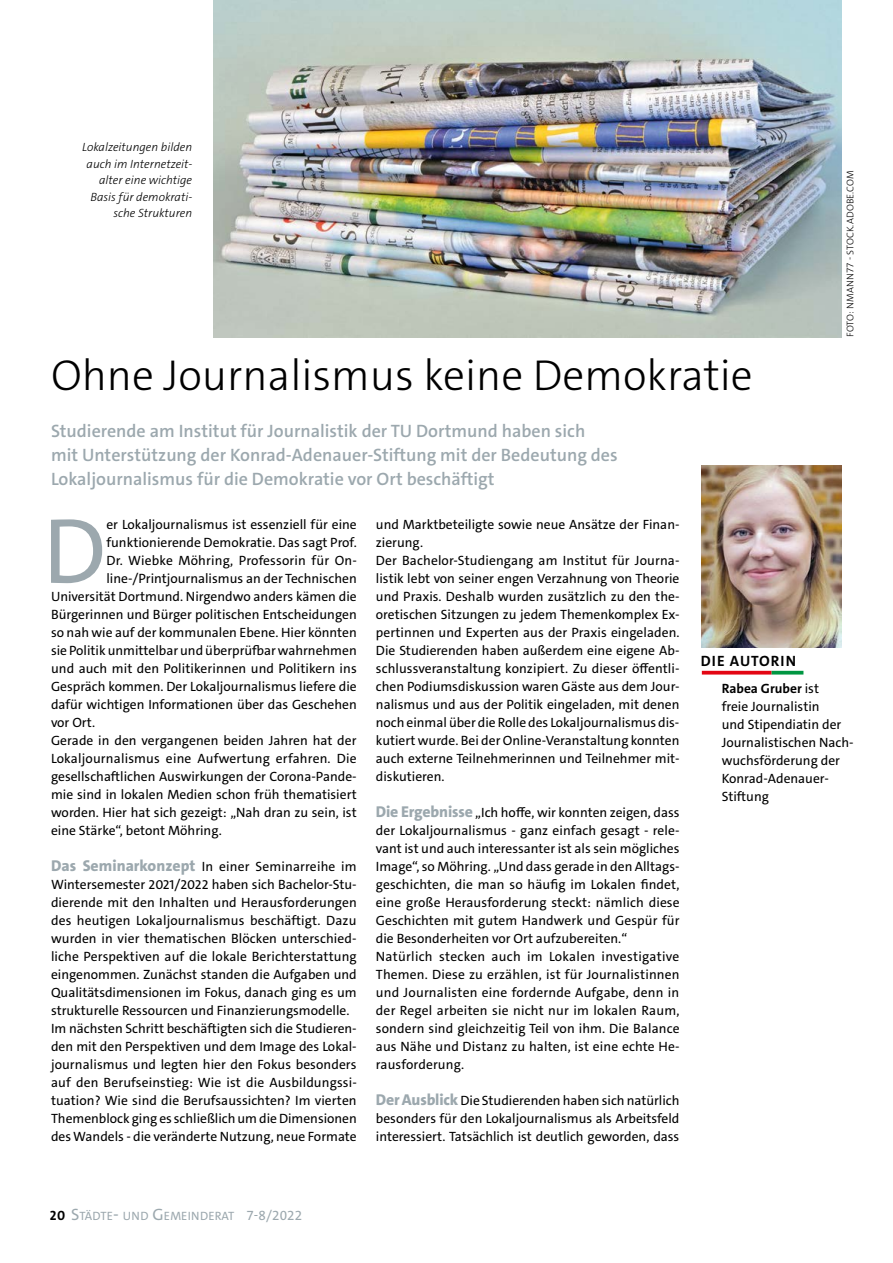
<style>
.page{position:relative;width:893px;height:1263px;background:#fff}
.page>*{position:absolute;margin:0;border:0;box-sizing:border-box;transform-origin:0 0}
.t1{font:93.45px "The Sans C5";color:#9ca8ae}
.t2{font:300 43.5px "The Sans C5";color:#000}
.t3{font:600 18px/24px "The Sans C5";color:#9ca8ae}
.t4{font:700 15px "The Sans C5";letter-spacing:.07em;color:#000}
.t5{font:13.5px/18px "The Sans C5";color:#000}
.t6{font:12.15px "The Sans C5";letter-spacing:.015em;color:#9ca8ae}
.t7{font:italic 300 12px/16.5px "The Sans C5";color:#000;text-align:right}
.t8{font:300 9.75px "The Sans C5";letter-spacing:.02em;color:#000}
.s1{font-weight:800;font-size:15.75px;color:#9ca8ae}
.s2{font-weight:700}
.s3{font-weight:700;font-size:13.5px;color:#000}
.s4{font-size:16.5px}
.s5{font-size:17.25px}
.s6{font-size:13.5px}
</style>
<div class="page">
<img style="left:702px;top:465px;width:139px;height:183px">
<hr style="left:702px;top:671px;width:70px;height:3px;background:#e30613">
<hr style="left:772px;top:671px;width:31px;height:3px;background:#009641">
<img style="left:213px;top:0;width:629px;height:337px">
<p class="t7" style="left:82px;top:139px;width:111px">Lokalzeitungen bilden auch im Internetzeit&shy;alter eine wichtige<br>Basis für demokrati&shy;sche Strukturen</p>
<p class="t8" style="left:844px;top:337px;width:168px;rotate:-90deg">FOTO: NMANN77 - STOCK.ADOBE.COM</p>
<h2 class="t2" style="left:51px;top:348px;width:703px">Ohne Journalismus keine Demokratie</h2>
<h3 class="t3" style="left:51px;top:419px;width:568px">Studierende am Institut für Journalistik der TU Dortmund haben sich<br>mit Unterstützung der Konrad-Adenauer-Stiftung mit der Bedeutung des<br>Lokaljournalismus für die Demokratie vor Ort beschäftigt</h3>
<p class="t5" style="left:376px;top:515px;width:305px">und Marktbeteiligte sowie neue Ansätze der Finan&shy;zierung.<br>Der Bachelor-Studiengang am Institut für Journa&shy;listik lebt von seiner engen Verzahnung von Theorie und Praxis. Deshalb wurden zusätzlich zu den the&shy;oretischen Sitzungen zu jedem Themenkomplex Ex&shy;pertinnen und Experten aus der Praxis eingeladen.<br>Die Studierenden haben außerdem eine eigene Ab&shy;schlussveranstaltung konzipiert. Zu dieser öffentli&shy;chen Podiumsdiskussion waren Gäste aus dem Jour&shy;nalismus und aus der Politik eingeladen, mit denen noch einmal über die Rolle des Lokaljournalismus dis&shy;kutiert wurde. Bei der Online-Veranstaltung konnten auch externe Teilnehmerinnen und Teilnehmer mit&shy;diskutieren.</p>
<p class="t5" style="left:376px;top:803px;width:305px"><span class="s1">Die Ergebnisse</span> „Ich hoffe, wir konnten zeigen, dass der Lokaljournalismus - ganz einfach gesagt - rele&shy;vant ist und auch interessanter ist als sein mögliches Image“, so Möhring. „Und dass gerade in den Alltags&shy;geschichten, die man so häufig im Lokalen findet, eine große Herausforderung steckt: nämlich diese Geschichten mit gutem Handwerk und Gespür für die Besonderheiten vor Ort aufzubereiten.“ Natürlich stecken auch im Lokalen investigative Themen. Diese zu erzählen, ist für Journalistinnen und Journalisten eine fordernde Aufgabe, denn in der Regel arbeiten sie nicht nur im lokalen Raum, sondern sind gleichzeitig Teil von ihm. Die Balance aus Nähe und Distanz zu halten, ist eine echte He&shy;rausforderung.</p>
<p class="t5" style="left:376px;top:1091px;width:305px;text-align:justify"><span class="s1">Der Ausblick</span> Die Studierenden haben sich natürlich besonders für den Lokaljournalismus als Arbeitsfeld interessiert. Tatsächlich ist deutlich geworden, dass</p>
<h1 class="t1" style="left:43px;top:491px;width:65px">D</h1>
<p class="t5" style="left:106px;top:515px;width:252px">er Lokaljournalismus ist essenziell für eine</p>
<p class="t5" style="left:106px;top:533px;width:252px">funktionierende Demokratie. Das sagt Prof.</p>
<p class="t5" style="left:106px;top:551px;width:252px">Dr. Wiebke Möhring, Professorin für On-</p>
<p class="t5" style="left:106px;top:569px;width:252px">line-/Printjournalismus an der Technischen</p>
<p class="t5" style="left:51px;top:587px;width:307px">Universität Dortmund. Nirgendwo anders kämen die</p>
<p class="t5" style="left:51px;top:605px;width:307px">Bürgerinnen und Bürger politischen Entscheidungen</p>
<p class="t5" style="left:51px;top:623px;width:307px">so nah wie auf der kommunalen Ebene. Hier könnten</p>
<p class="t5" style="left:51px;top:641px;width:307px">sie Politik unmittelbar und überprüfbar wahrnehmen</p>
<p class="t5" style="left:51px;top:659px;width:307px">und auch mit den Politikerinnen und Politikern ins</p>
<p class="t5" style="left:51px;top:677px;width:307px">Gespräch kommen. Der Lokaljournalismus liefere die</p>
<p class="t5" style="left:51px;top:695px;width:307px">dafür wichtigen Informationen über das Geschehen</p>
<p class="t5" style="left:51px;top:713px;width:46px">vor Ort.</p>
<p class="t5" style="left:51px;top:731px;width:307px">Gerade in den vergangenen beiden Jahren hat der</p>
<p class="t5" style="left:51px;top:749px;width:307px">Lokaljournalismus eine Aufwertung erfahren. Die</p>
<p class="t5" style="left:51px;top:767px;width:307px">gesellschaftlichen Auswirkungen der Corona-Pande-</p>
<p class="t5" style="left:51px;top:785px;width:307px">mie sind in lokalen Medien schon früh thematisiert</p>
<p class="t5" style="left:51px;top:803px;width:307px">worden. Hier hat sich gezeigt: „Nah dran zu sein, ist</p>
<p class="t5" style="left:51px;top:821px;width:172px">eine Stärke“, betont Möhring.</p>
<p class="t5" style="left:51px;top:857px;width:307px"><span class="s1">Das Seminarkonzept</span> In einer Seminarreihe im Wintersemester 2021/2022 haben sich Bachelor-Stu&shy;dierende mit den Inhalten und Herausforderungen des heutigen Lokaljournalismus beschäftigt. Dazu wurden in vier thematischen Blöcken unterschied&shy;liche Perspektiven auf die lokale Berichterstattung eingenommen. Zunächst standen die Aufgaben und Qualitätsdimensionen im Fokus, danach ging es um strukturelle Ressourcen und Finanzierungsmodelle.<br>Im nächsten Schritt beschäftigten sich die Studieren&shy;den mit den Perspektiven und dem Image des Lokal&shy;journalismus und legten hier den Fokus besonders auf den Berufseinstieg: Wie ist die Ausbildungssi&shy;tuation? Wie sind die Berufsaussichten? Im vierten Themenblock ging es schließlich um die Dimensionen des Wandels - die veränderte Nutzung, neue Formate</p>
<p class="t4" style="left:701px;top:651px;width:97px">DIE AUTORIN</p>
<p class="t5" style="left:722px;top:680px;width:133px"><span class="s2">Rabea Gruber</span> ist<br>freie Journalistin<br>und Stipendiatin der<br>Journalistischen Nach&shy;wuchsförderung der<br>Konrad-Adenauer-<br>Stiftung</p>
<p class="t6" style="left:50px;top:1208px;width:254px"><span class="s3">20</span> <span class="s4">S</span>TÄDTE<span class="s5">-</span> UND <span class="s4">G</span>EMEINDERAT <span class="s6">7-8/2022</span></p>
</div>
